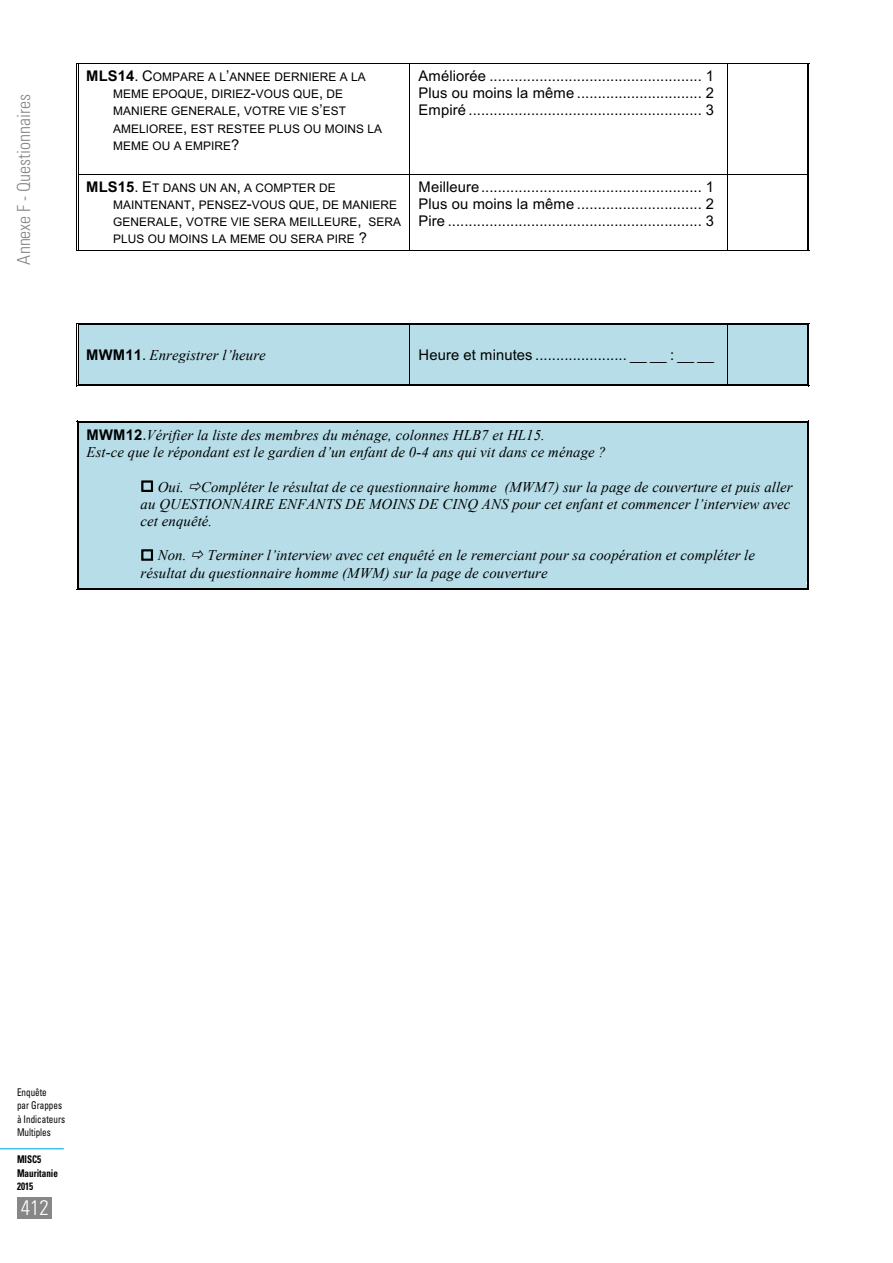
<style>
.page{position:relative;width:893px;height:1263px;background:#fff}
.page>*{position:absolute;margin:0;border:0;box-sizing:border-box;transform-origin:0 0}
.t1{font:300 condensed 21px "Univers LT Std";color:#fff}
.t2{font:300 condensed 18px "Univers LT Std";color:#878787}
.t3{font:italic 14.7px/17.2px "Times New Roman";letter-spacing:.01em;color:#000}
.t4{font:14.7px/17.2px "Arial";letter-spacing:.01em;color:#000;text-align:justify}
.t5{font:11.85px/17.2px "Arial";letter-spacing:.005em;color:#000}
.t6{font:condensed 10.65px/13.5px "Univers LT Std";color:#000;scale:.86 1}
.t7{font:700 condensed 10.65px/13.5px "Univers LT Std";color:#000;scale:.86 1}
.s1{font-weight:700;font-size:14.7px}
.s2{font-size:14.7px}
.s3{font-family:"Arial";font-weight:700;font-style:normal}
.s4{font-family:"Arial";font-style:normal}
</style>
<div class="page">
<div style="left:17px;top:1197px;width:34px;height:21px;background:#878787"></div>
<hr style="left:0;top:1148px;width:64px;height:1px;background:#41c0f0">
<hr style="left:79px;top:63px;width:331px;height:1px;background:#000">
<hr style="left:410px;top:63px;width:317px;height:1px;background:#000">
<hr style="left:727px;top:63px;width:80px;height:1px;background:#000">
<hr style="left:78px;top:67px;width:1px;height:107px;background:#000">
<hr style="left:77px;top:67px;width:1px;height:107px;background:#000">
<hr style="left:410px;top:67px;width:1px;height:107px;background:#000">
<hr style="left:727px;top:67px;width:1px;height:107px;background:#000">
<hr style="left:808px;top:67px;width:1px;height:107px;background:#000">
<hr style="left:807px;top:67px;width:1px;height:107px;background:#000">
<hr style="left:79px;top:174px;width:331px;height:1px;background:#000">
<hr style="left:410px;top:174px;width:317px;height:1px;background:#000">
<hr style="left:727px;top:174px;width:80px;height:1px;background:#000">
<hr style="left:78px;top:178px;width:1px;height:72px;background:#000">
<hr style="left:77px;top:178px;width:1px;height:72px;background:#000">
<hr style="left:77px;top:250px;width:333px;height:1px;background:#000">
<hr style="left:410px;top:178px;width:1px;height:72px;background:#000">
<hr style="left:410px;top:250px;width:317px;height:1px;background:#000">
<hr style="left:727px;top:178px;width:1px;height:72px;background:#000">
<hr style="left:727px;top:250px;width:80px;height:1px;background:#000">
<hr style="left:808px;top:178px;width:1px;height:72px;background:#000">
<hr style="left:807px;top:178px;width:1px;height:72px;background:#000">
<div style="left:79px;top:326px;width:330px;height:58px;background:#b6dde8"></div>
<div style="left:410px;top:326px;width:317px;height:58px;background:#b6dde8"></div>
<div style="left:727px;top:326px;width:80px;height:58px;background:#b6dde8"></div>
<hr style="left:79px;top:323px;width:331px;height:1px;background:#000">
<hr style="left:79px;top:325px;width:331px;height:4px;background:#b6dde8">
<hr style="left:412px;top:323px;width:315px;height:1px;background:#000">
<hr style="left:412px;top:325px;width:315px;height:4px;background:#b6dde8">
<hr style="left:729px;top:323px;width:78px;height:1px;background:#000">
<hr style="left:729px;top:325px;width:78px;height:4px;background:#b6dde8">
<svg style="left:807px;top:323px;width:2px;height:6px"></svg>
<hr style="left:78px;top:381px;width:332px;height:3px;background:#b6dde8">
<hr style="left:78px;top:329px;width:1px;height:55px;background:#000">
<hr style="left:77px;top:329px;width:1px;height:55px;background:#000">
<hr style="left:79px;top:385px;width:331px;height:1px;background:#000">
<hr style="left:79px;top:384px;width:331px;height:1px;background:#000">
<hr style="left:410px;top:329px;width:1px;height:55px;background:#000">
<hr style="left:412px;top:385px;width:315px;height:1px;background:#000">
<hr style="left:412px;top:384px;width:315px;height:1px;background:#000">
<hr style="left:727px;top:329px;width:1px;height:55px;background:#000">
<hr style="left:729px;top:385px;width:78px;height:1px;background:#000">
<hr style="left:729px;top:384px;width:78px;height:1px;background:#000">
<hr style="left:808px;top:329px;width:1px;height:55px;background:#000">
<hr style="left:807px;top:329px;width:1px;height:55px;background:#000">
<div style="left:79px;top:423px;width:727px;height:165px;background:#b6dde8"></div>
<svg style="left:141px;top:481px;width:12px;height:11px"></svg>
<svg style="left:141px;top:549px;width:12px;height:12px"></svg>
<hr style="left:79px;top:421px;width:728px;height:1px;background:#000">
<hr style="left:79px;top:422px;width:728px;height:1px;background:#000">
<hr style="left:79px;top:423px;width:728px;height:3px;background:#b6dde8">
<hr style="left:78px;top:585px;width:730px;height:3px;background:#b6dde8">
<hr style="left:78px;top:426px;width:1px;height:162px;background:#000">
<hr style="left:77px;top:426px;width:1px;height:162px;background:#000">
<hr style="left:79px;top:589px;width:728px;height:1px;background:#000">
<hr style="left:79px;top:588px;width:728px;height:1px;background:#000">
<hr style="left:808px;top:426px;width:1px;height:162px;background:#000">
<hr style="left:807px;top:426px;width:1px;height:162px;background:#000">
<p class="t2" style="left:13px;top:264px;width:172px;rotate:-90deg">Annexe F - Questionnaires</p>
<p class="t5" style="left:113px;top:68px;width:270px;text-indent:-27px"><span class="s1">MLS14</span><span class="s2">. C</span>OMPARE A L<span class="s2">’</span>ANNEE DERNIERE A LA<br>MEME EPOQUE<span class="s2">,</span> DIRIEZ<span class="s2">-</span>VOUS QUE<span class="s2">,</span> DE<br>MANIERE GENERALE<span class="s2">,</span> VOTRE VIE S<span class="s2">’</span>EST<br>AMELIOREE<span class="s2">,</span> EST RESTEE PLUS OU MOINS LA<br>MEME OU A EMPIRE<span class="s2">?</span></p>
<p class="t4" style="left:419px;top:67px;width:297px">Améliorée ................................................... 1<br>Plus ou moins la même .............................. 2<br>Empiré ........................................................ 3</p>
<p class="t5" style="left:113px;top:179px;width:289px;text-indent:-27px"><span class="s1">MLS15</span><span class="s2">. E</span>T DANS UN AN<span class="s2">,</span> A COMPTER DE MAINTENANT<span class="s2">,</span> PENSEZ<span class="s2">-</span>VOUS QUE<span class="s2">,</span> DE MANIERE GENERALE<span class="s2">,</span> VOTRE VIE SERA MEILLEURE<span class="s2">,</span> SERA PLUS OU MOINS LA MEME OU SERA PIRE <span class="s2">?</span></p>
<p class="t4" style="left:419px;top:178px;width:297px">Meilleure..................................................... 1<br>Plus ou moins la même .............................. 2<br>Pire ............................................................. 3</p>
<p class="t3" style="left:86px;top:346px;width:181px"><span class="s3">MWM11</span><span class="s4">.</span> Enregistrer l’heure</p>
<p class="t4" style="left:419px;top:346px;width:297px">Heure et minutes ...................... __ __ : __ __</p>
<p class="t3" style="left:87px;top:426px;width:521px"><span class="s3">MWM12</span><span class="s4">.</span>Vérifier la liste des membres du ménage, colonnes HLB7 et HL15.<br>Est-ce que le répondant est le gardien d’un enfant de 0-4 ans qui vit dans ce ménage ?</p>
<p class="t3" style="left:141px;top:478px;width:653px">◻ Oui. Compléter le résultat de ce questionnaire homme (MWM7) sur la page de couverture et puis aller au QUESTIONNAIRE ENFANTS DE MOINS DE CINQ ANS pour cet enfant et commencer l’interview avec cet enquêté.</p>
<p class="t3" style="left:141px;top:547px;width:47px">◻ Non.</p>
<p class="t3" style="left:141px;top:547px;width:616px;text-indent:67px">Terminer l’interview avec cet enquêté en le remerciant pour sa coopération et compléter le résultat du questionnaire homme (MWM) sur la page de couverture</p>
<p class="t6" style="left:17px;top:1085px;width:57px">Enquête<br>par Grappes à Indicateurs<br>Multiples</p>
<p class="t7" style="left:17px;top:1153px;width:49px">MISC5<br>Mauritanie<br>2015</p>
<h1 class="t1" style="left:21px;top:1195px;width:29px">412</h1>
</div>
